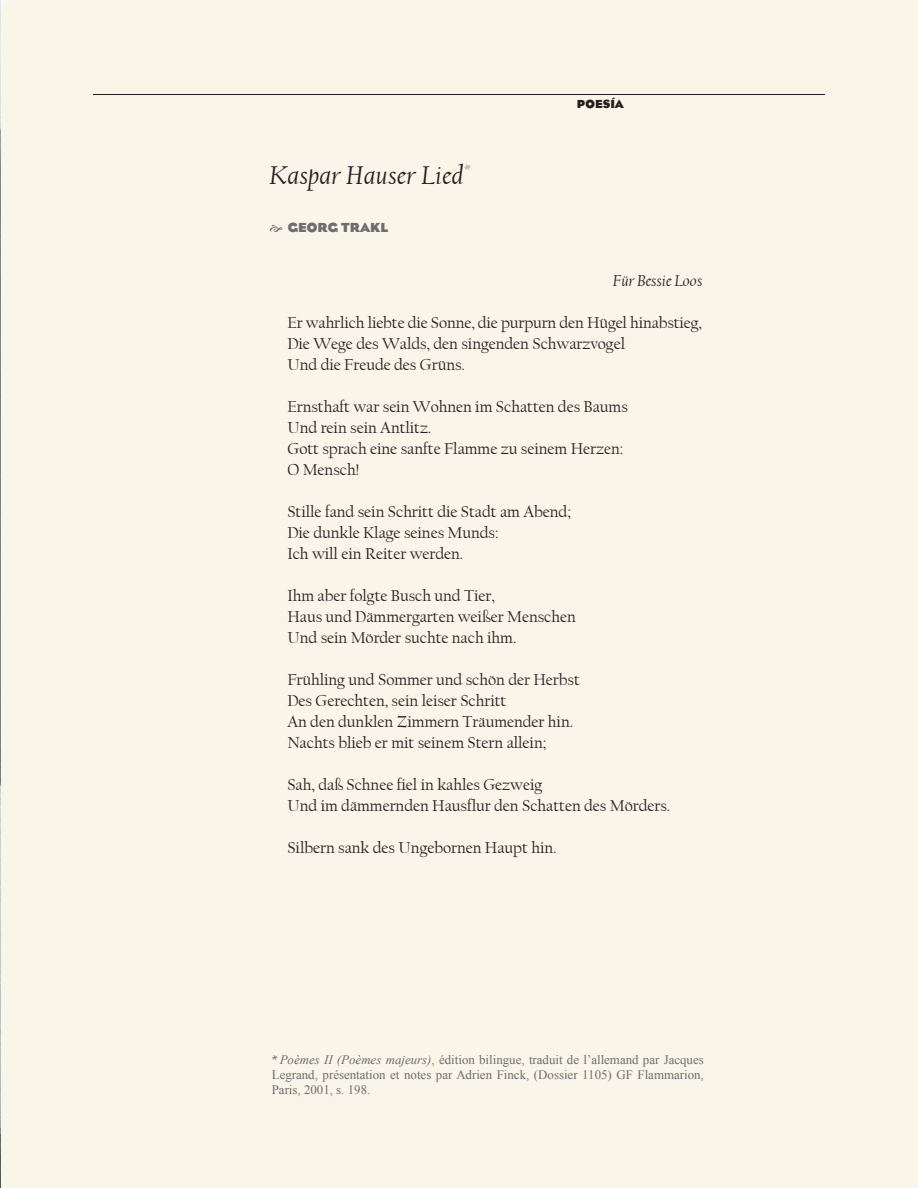
<style>
.page{position:relative;width:918px;height:1188px;background:#f9f5e8}
.page>*{position:absolute;margin:0;border:0;box-sizing:border-box;transform-origin:0 0}
.Titulos{font:italic 27px "Californian FB";letter-spacing:.01em;color:#231f20}
.t1{font:16.5px "Californian FB";letter-spacing:-.005em;color:#231f20}
.respuesta{font:italic 16.5px "Californian FB";color:#231f20}
.autores{font:700 13.5px "Eagle";color:#6c6d70}
.nota_de_pie{font:12.9px/15px "Times New Roman";color:#6c6d70;text-align:justify}
.secciones{font:700 12px "Eagle";color:#231f20}
.s1{font-family:"Californian FB"}
.s2{font-style:italic}
</style>
<div class="page">
<hr style="left:93px;top:94px;width:732px;height:1px;background:#231f20">
<img style="left:0;top:1005px;width:1px;height:183px">
<svg style="left:0;top:0;width:1px;height:1005px"></svg>
<p class="Titulos" style="left:269px;top:160px;width:202px">Kaspar Hauser Lied<sup>*</sup></p>
<p class="autores" style="left:269px;top:220px;width:120px">★H GEORG TRAKL</p>
<p class="secciones" style="left:577px;top:97px;width:49px">POESÍA</p>
<p class="respuesta" style="left:613px;top:271px;width:91px">Für Bessie Loos</p>
<p class="t1" style="left:287px;top:313px;width:416px">Er wahrlich liebte die Sonne, die purpurn den Hügel hinabstieg,</p>
<p class="t1" style="left:287px;top:334px;width:339px">Die Wege des Walds, den singenden Schwarzvogel</p>
<p class="t1" style="left:287px;top:355px;width:179px">Und die Freude des Grüns.</p>
<p class="t1" style="left:287px;top:397px;width:342px">Ernsthaft war sein Wohnen im Schatten des Baums</p>
<p class="t1" style="left:287px;top:418px;width:146px">Und rein sein Antlitz.</p>
<p class="t1" style="left:287px;top:439px;width:337px">Gott sprach eine sanfte Flamme zu seinem Herzen:</p>
<p class="t1" style="left:287px;top:460px;width:73px">O Mensch!</p>
<p class="t1" style="left:287px;top:502px;width:285px">Stille fand sein Schritt die Stadt am Abend;</p>
<p class="t1" style="left:287px;top:523px;width:213px">Die dunkle Klage seines Munds:</p>
<p class="t1" style="left:287px;top:544px;width:178px">Ich will ein Reiter werden.</p>
<p class="t1" style="left:287px;top:586px;width:209px">Ihm aber folgte Busch und Tier,</p>
<p class="t1" style="left:287px;top:607px;width:290px">Haus und Dämmergarten weißer Menschen</p>
<p class="t1" style="left:287px;top:628px;width:231px">Und sein Mörder suchte nach ihm.</p>
<p class="t1" style="left:287px;top:670px;width:294px">Frühling und Sommer und schön der Herbst</p>
<p class="t1" style="left:287px;top:691px;width:220px">Des Gerechten, sein leiser Schritt</p>
<p class="t1" style="left:287px;top:712px;width:287px">An den dunklen Zimmern Träumender hin.</p>
<p class="t1" style="left:287px;top:733px;width:260px">Nachts blieb er mit seinem Stern allein;</p>
<p class="t1" style="left:287px;top:775px;width:256px">Sah, daß Schnee fiel in kahles Gezweig</p>
<p class="t1" style="left:287px;top:796px;width:384px">Und im dämmernden Hausflur den Schatten des Mörders.</p>
<p class="t1" style="left:287px;top:838px;width:271px">Silbern sank des Ungebornen Haupt hin.</p>
<p class="nota_de_pie" style="left:272px;top:1052px;width:434px"><span class="s1">*</span><span class="s2">Poèmes II (Poèmes majeurs)</span>, édition bilingue, traduit de l’allemand par Jacques Legrand, présentation et notes par Adrien Finck, (Dossier 1105) GF Flammarion, Paris, 2001, s. 198.</p>
</div>
